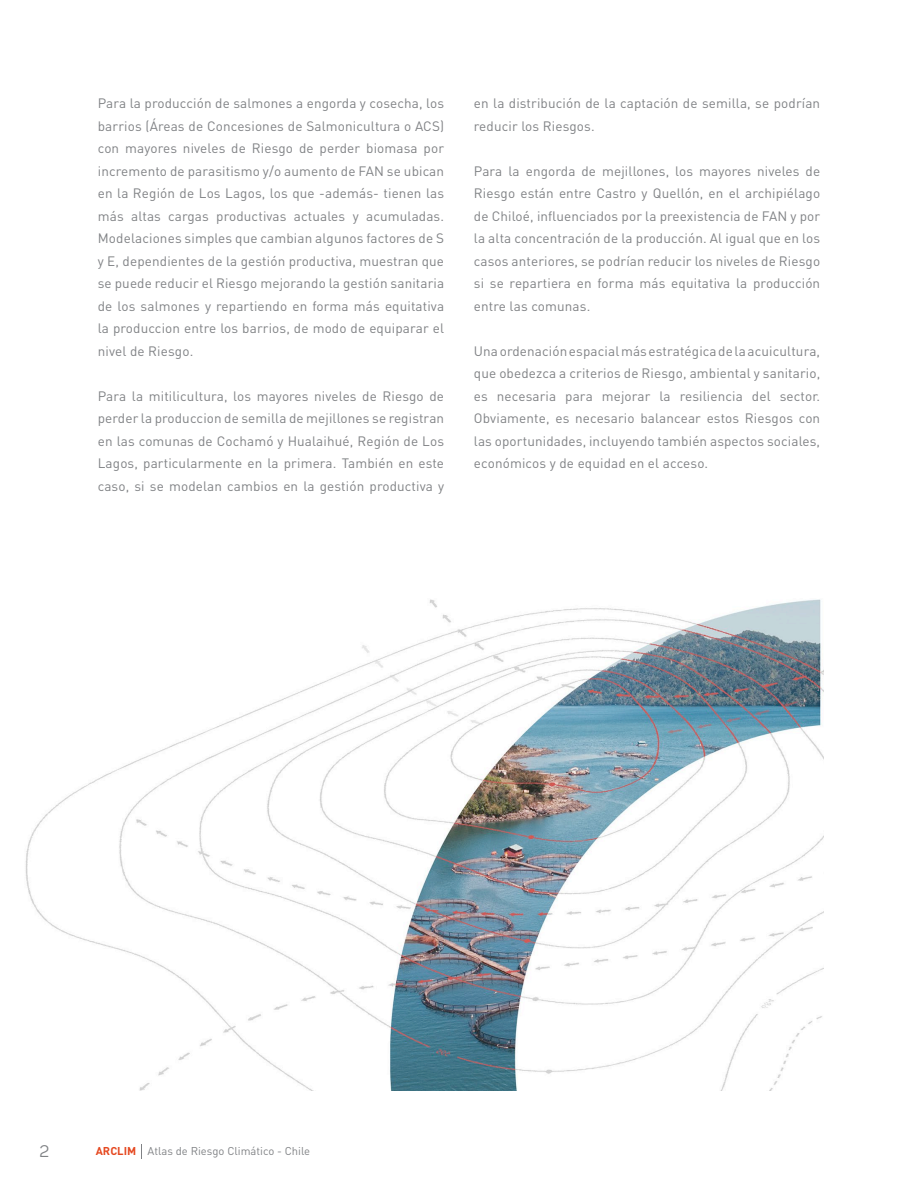
<style>
.page{position:relative;width:918px;height:1188px;background:#fff}
.page>*{position:absolute;margin:0;border:0;box-sizing:border-box;transform-origin:0 0}
.t1{font:16.5px "Panton";color:#808285}
.TEXTO_GENERAL{font:13.5px/22.5px "DIN Pro";letter-spacing:.01em;color:#808285;text-align:justify}
.t2{font:11.25px "DIN Pro";color:#808285}
.s1{font-weight:700;color:#e54820}
</style>
<div class="page">
<svg style="left:141px;top:1144px;width:1px;height:15px"></svg>
<img style="left:25px;top:599px;width:798px;height:491px">
<p class="TEXTO_GENERAL" style="left:98px;top:91px;width:348px">Para la producción de salmones a engorda y cosecha, los barrios (Áreas de Concesiones de Salmonicultura o ACS) con mayores niveles de Riesgo de perder biomasa por incremento de parasitismo y/o aumento de FAN se ubican en la Región de Los Lagos, los que -además- tienen las más altas cargas productivas actuales y acumuladas.<br>Modelaciones simples que cambian algunos factores de S y E, dependientes de la gestión productiva, muestran que se puede reducir el Riesgo mejorando la gestión sanitaria de los salmones y repartiendo en forma más equitativa la produccion entre los barrios, de modo de equiparar el nivel de Riesgo.</p>
<p class="TEXTO_GENERAL" style="left:98px;top:384px;width:348px">Para la mitilicultura, los mayores niveles de Riesgo de perder la produccion de semilla de mejillones se registran en las comunas de Cochamó y Hualaihué, Región de Los Lagos, particularmente en la primera. También en este caso, si se modelan cambios en la gestión productiva y</p>
<p class="TEXTO_GENERAL" style="left:474px;top:91px;width:348px">en la distribución de la captación de semilla, se podrían reducir los Riesgos.</p>
<p class="TEXTO_GENERAL" style="left:474px;top:159px;width:348px">Para la engorda de mejillones, los mayores niveles de Riesgo están entre Castro y Quellón, en el archipiélago de Chiloé, influenciados por la preexistencia de FAN y por la alta concentración de la producción. Al igual que en los casos anteriores, se podrían reducir los niveles de Riesgo si se repartiera en forma más equitativa la producción entre las comunas.</p>
<p class="TEXTO_GENERAL" style="left:474px;top:339px;width:348px">Una ordenación espacial más estratégica de la acuicultura, que obedezca a criterios de Riesgo, ambiental y sanitario, es necesaria para mejorar la resiliencia del sector.<br>Obviamente, es necesario balancear estos Riesgos con las oportunidades, incluyendo también aspectos sociales, económicos y de equidad en el acceso.</p>
<p class="t1" style="left:40px;top:1141px;width:11px">2</p>
<p class="t2" style="left:96px;top:1143px;width:216px"><span class="s1">ARCLIM</span> Atlas de Riesgo Climático - Chile</p>
</div>
